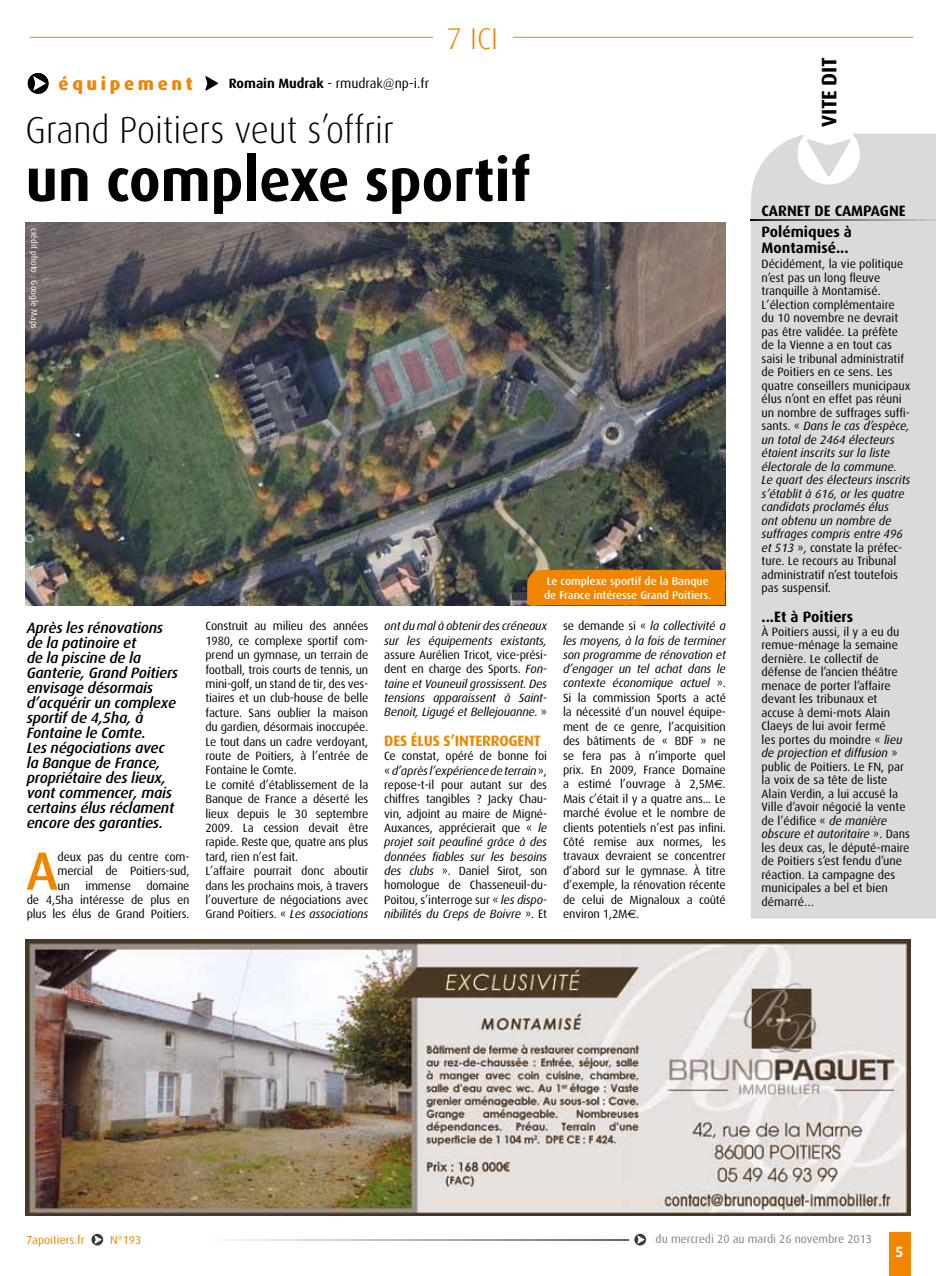
<style>
.page{position:relative;width:936px;height:1276px;background:#fff}
.page>*{position:absolute;margin:0;border:0;box-sizing:border-box;transform-origin:0 0}
.t1{font:700 60px "Dax";color:#000;scale:.95 1}
.t2{font:500 53.85px "Dax";color:#f18500}
.t3{font:300 37.5px "Dax";color:#000;scale:.95 1}
.t4{font:300 30px "Dax";color:#f18500}
.t5{font:700 21px "Dax";color:#000}
.t6{font:800 18px "Dax";letter-spacing:.2em;color:#f18500}
.t7{font:italic 500 15px/15px "Dax";letter-spacing:-.015em;color:#000}
.t8{font:700 15px/21px "Dax";color:#000}
.t9{font:700 15px "Dax";color:#f18500}
.t10{font:700 15px "Dax";color:#fff}
.t11{font:13.5px "Dax";color:#000}
.t12{font:12px/14.4px "Dax";letter-spacing:-.015em;color:#000;text-align:justify}
.t13{font:italic 12px/14.2px "Dax";letter-spacing:-.015em;color:#000}
.t14{font:11.7px "Dax";color:#838382}
.t15{font:11.7px "Dax";color:#f18500}
.t16{font:500 11.25px/13.5px "Dax";color:#fff}
.t17{font:9px "Dax";color:#fff}
.s1{font-weight:700}
.s2{font-style:italic}
.s3{font-style:normal}
.s4{font-family:"Euro Sans"}
</style>
<div class="page">
<div style="left:889px;top:1232px;width:22px;height:44px;background:#f18500"></div>
<img style="left:26px;top:939px;width:883px;height:276px">
<hr style="left:29px;top:37px;width:404px;height:1px;background:#f18a00">
<hr style="left:512px;top:37px;width:401px;height:1px;background:#f18a00">
<div style="left:750px;top:134px;width:185px;height:784px;background:#dadada"></div>
<svg style="left:750px;top:219px;width:185px;height:1px"></svg>
<img style="left:26px;top:223px;width:699px;height:382px">
<div style="left:527px;top:570px;width:198px;height:35px;background:#f18500"></div>
<svg style="left:28px;top:73px;width:21px;height:21px"></svg>
<svg style="left:205px;top:76px;width:13px;height:15px"></svg>
<svg style="left:91px;top:1233px;width:12px;height:12px"></svg>
<svg style="left:634px;top:1233px;width:12px;height:12px"></svg>
<svg style="left:232px;top:1239px;width:397px;height:1px"></svg>
<h3 class="t6" style="left:59px;top:73px;width:136px">équipement</h3>
<p class="t11" style="left:229px;top:76px;width:202px"><span class="s1">Romain Mudrak</span> - rmudrak@np-i.fr</p>
<h3 class="t4" style="left:446px;top:22px;width:48px">7 ICI</h3>
<h3 class="t3" style="left:26px;top:109px;width:389px">Grand Poitiers veut s’offrir</h3>
<h1 class="t1" style="left:26px;top:146px;width:533px">un complexe sportif</h1>
<p class="t17" style="left:39px;top:228px;width:103px;rotate:90deg">crédit photo : Google Maps</p>
<p class="t7" style="left:27px;top:620px;width:153px">Après les rénovations de la patinoire et<br>de la piscine de la<br>Ganterie, Grand Poitiers envisage désormais d’acquérir un complexe sportif de 4,5ha, à<br>Fontaine le Comte.<br>Les négociations avec la Banque de France, propriétaire des lieux, vont commencer, mais certains élus réclament encore des garanties.</p>
<h2 class="t2" style="left:26px;top:841px;width:34px">A</h2>
<p class="t12" style="left:57px;top:849px;width:133px">deux pas du centre com&shy;mercial de Poitiers-sud, un</p>
<p class="t12" style="left:27px;top:878px;width:164px;text-indent:120px">domaine de 4,5ha intéresse de plus en plus les élus de Grand Poitiers.</p>
<p class="t12" style="left:85px;top:878px;width:47px">immense</p>
<p class="t16" style="left:544px;top:575px;width:169px">Le complexe sportif de la Banque de France intéresse Grand Poitiers.</p>
<p class="t12" style="left:205px;top:619px;width:164px;text-align:left">Construit au milieu des années<br>1980, ce complexe sportif com&shy;prend un gymnase, un terrain de football, trois courts de tennis, un mini-golf, un stand de tir, des ves&shy;tiaires et un club-house de belle facture. Sans oublier la maison du gardien, désormais inoccupée.<br>Le tout dans un cadre verdoyant, route de Poitiers, à l’entrée de<br>Fontaine le Comte.<br>Le comité d’établissement de la<br>Banque de France a déserté les lieux depuis le 30 septembre<br>2009. La cession devait être rapide. Reste que, quatre ans plus tard, rien n’est fait.<br>L’affaire pourrait donc aboutir dans les prochains mois, à travers l’ouverture de négociations avec<br>Grand Poitiers. « <span class="s2">Les associations</span></p>
<p class="t13" style="left:384px;top:619px;width:164px">ont du mal à obtenir des créneaux sur les équipements existants,</p>
<p class="t13" style="left:384px;top:648px;width:164px;text-align:justify"><span class="s3">assure Aurélien Tricot, vice-prési&shy;dent en charge des Sports.</span> Fon&shy;taine et Vouneuil grossissent. Des tensions apparaissent à Saint-Benoit, Ligugé et Bellejouanne. <span class="s3">»</span></p>
<p class="t9" style="left:384px;top:732px;width:158px">Des élus s’interrogent</p>
<p class="t12" style="left:384px;top:749px;width:164px">Ce constat, opéré de bonne foi « <span class="s2">d’après l’expérience de terrain</span> », repose-t-il pour autant sur des chiffres tangibles ? Jacky Chau&shy;vin, adjoint au maire de Migné-Auxances, apprécierait que « <span class="s2">le projet soit peaufiné grâce à des données fiables sur les besoins des clubs</span> ». Daniel Sirot, son homologue de Chasseneuil-du-Poitou, s’interroge sur « <span class="s2">les dispo&shy;nibilités du Creps de Boivre</span> ». Et</p>
<p class="t12" style="left:563px;top:619px;width:164px">se demande si « <span class="s2">la collectivité a les moyens, à la fois de terminer son programme de rénovation et d’engager un tel achat dans le contexte économique actuel</span> ».<br>Si la commission Sports a acté la nécessité d’un nouvel équipe&shy;ment de ce genre, l’acquisition des bâtiments de « BDF » ne se fera pas à n’importe quel prix. En 2009, France Domaine a estimé l’ouvrage à 2,5M<span class="s4">€</span>.<br>Mais c’était il y a quatre ans... Le marché évolue et le nombre de clients potentiels n’est pas infini.<br>Côté remise aux normes, les travaux devraient se concentrer d’abord sur le gymnase. À titre d’exemple, la rénovation récente de celui de Mignaloux a coûté environ 1,2M<span class="s4">€</span>.</p>
<h3 class="t5" style="left:817px;top:127px;width:71px;rotate:-90deg">vite dit</h3>
<p class="t8" style="left:761px;top:200px;width:146px">Carnet de campagne<br>Polémiques à</p>
<p class="t8" style="left:761px;top:238px;width:89px">Montamisé...</p>
<p class="t12" style="left:761px;top:257px;width:150px;line-height:13.5px;text-align:left">Décidément, la vie politique n’est pas un long fleuve tranquille à Montamisé.<br>L’élection complémentaire<br>du 10 novembre ne devrait pas être validée. La préfète de la Vienne a en tout cas saisi le tribunal administratif de Poitiers en ce sens. Les quatre conseillers municipaux élus n’ont en effet pas réuni un nombre de suffrages suffi&shy;sants. « <span class="s2">Dans le cas d’espèce, un total de 2464 électeurs étaient inscrits sur la liste électorale de la commune.<br>Le quart des électeurs inscrits s’établit à 616, or les quatre candidats proclamés élus<br>ont obtenu un nombre de suffrages compris entre 496 et 513</span> », constate la préfec&shy;ture. Le recours au Tribunal administratif n’est toutefois pas suspensif.</p>
<p class="t8" style="left:761px;top:607px;width:93px">...Et à Poitiers</p>
<p class="t12" style="left:761px;top:625px;width:150px;line-height:13.5px;text-align:left">À Poitiers aussi, il y a eu du remue-ménage la semaine dernière. Le collectif de défense de l’ancien théâtre menace de porter l’affaire devant les tribunaux et accuse à demi-mots Alain<br>Claeys de lui avoir fermé<br>les portes du moindre « <span class="s2">lieu de projection et diffusion</span> » public de Poitiers. Le FN, par la voix de sa tête de liste<br>Alain Verdin, a lui accusé la<br>Ville d’avoir négocié la vente de l’édifice « <span class="s2">de manière obscure et autoritaire</span> ». Dans les deux cas, le député-maire de Poitiers s’est fendu d’une réaction. La campagne des municipales a bel et bien démarré…</p>
<p class="t15" style="left:26px;top:1233px;width:60px">7apoitiers.fr</p>
<p class="t15" style="left:110px;top:1233px;width:32px">N°193</p>
<p class="t14" style="left:655px;top:1232px;width:218px">du mercredi 20 au mardi 26 novembre 2013</p>
<p class="t10" style="left:895px;top:1243px;width:10px">5</p>
</div>
